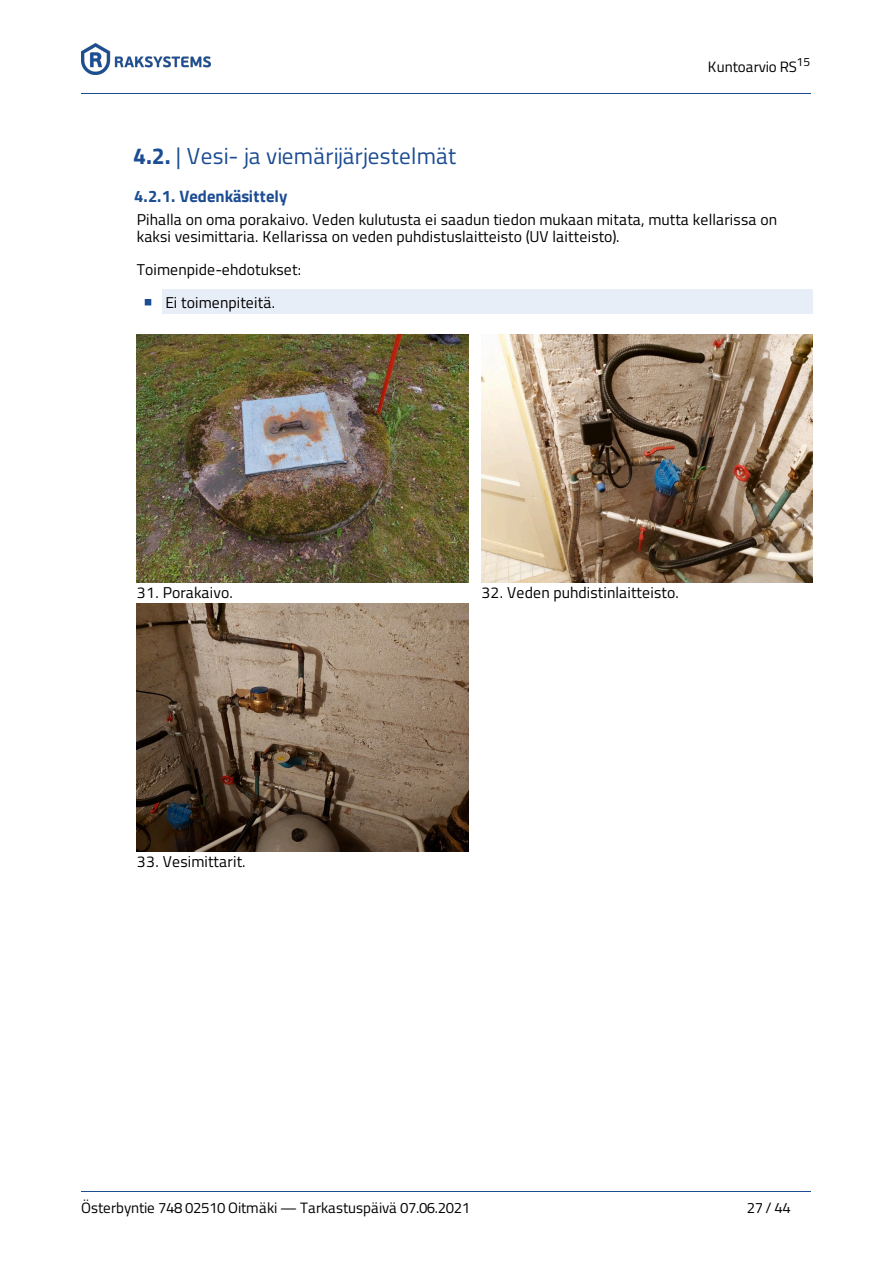
<style>
.page{position:relative;width:893px;height:1263px;background:#fff}
.page>*{position:absolute;margin:0;border:0;box-sizing:border-box;transform-origin:0 0}
.t1{font:23.1px "Titillium";letter-spacing:.015em;color:#1c4c92}
.t2{font:700 16.65px "Titillium";letter-spacing:.005em;color:#1c4c92}
.t3{font:15.75px/17.5px "Titillium";letter-spacing:.005em;color:#000}
.t4{font:15px "Titillium";letter-spacing:-.015em;color:#000}
.s1{font-weight:700}
</style>
<div class="page">
<div style="left:163px;top:289px;width:649px;height:25px;background:#e8eef7"></div>
<svg style="left:145px;top:299px;width:6px;height:6px"></svg>
<img style="left:137px;top:335px;width:331px;height:248px">
<img style="left:481px;top:335px;width:331px;height:248px">
<img style="left:137px;top:603px;width:331px;height:248px">
<hr style="left:81px;top:93px;width:729px;height:1px;background:#1c4c92">
<img style="left:81px;top:43px;width:130px;height:31px">
<hr style="left:81px;top:1191px;width:729px;height:1px;background:#1c4c92">
<p class="t4" style="left:707px;top:58px;width:104px">Kuntoarvio RS<sup>15</sup></p>
<h1 class="t1" style="left:133px;top:142px;width:324px"><span class="s1">4.2.</span> | Vesi- ja viemärijärjestelmät</h1>
<p class="t2" style="left:134px;top:186px;width:155px">4.2.1. Vedenkäsittely</p>
<p class="t3" style="left:137px;top:210px;width:641px">Pihalla on oma porakaivo. Veden kulutusta ei saadun tiedon mukaan mitata, mutta kellarissa on kaksi vesimittaria. Kellarissa on veden puhdistuslaitteisto (UV laitteisto).</p>
<p class="t3" style="left:137px;top:254px;width:166px;line-height:32.2px;text-align:center">Toimenpide-ehdotukset:<br>Ei toimenpiteitä.</p>
<p class="t3" style="left:137px;top:584px;width:97px">31. Porakaivo.</p>
<p class="t3" style="left:481px;top:584px;width:199px">32. Veden puhdistinlaitteisto.</p>
<p class="t3" style="left:137px;top:853px;width:110px">33. Vesimittarit.</p>
<p class="t4" style="left:81px;top:1199px;width:390px">Österbyntie 748 02510 Oitmäki — Tarkastuspäivä 07.06.2021</p>
<p class="t4" style="left:746px;top:1199px;width:46px">27 / 44</p>
</div>
